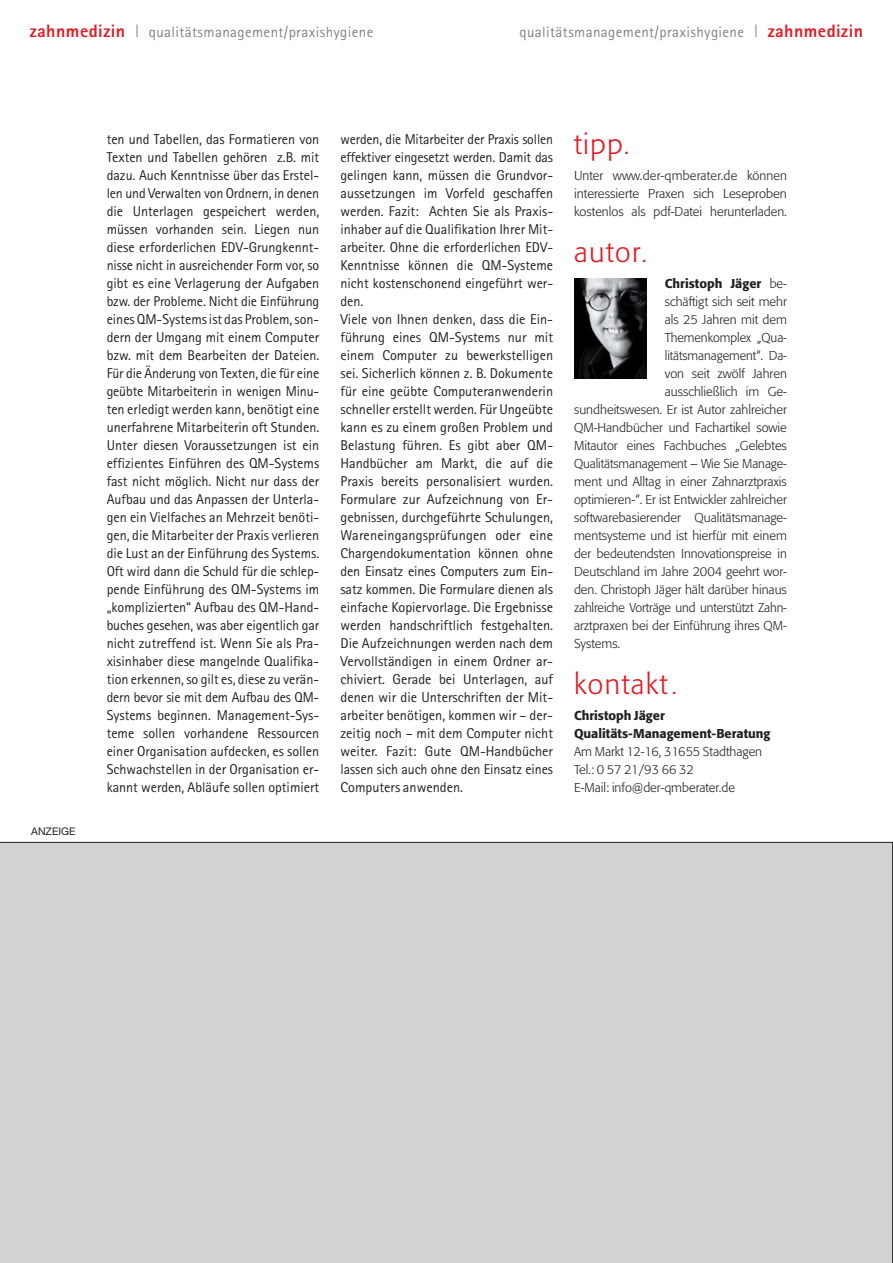
<style>
.page{position:relative;width:893px;height:1263px;background:#fff}
.page>*{position:absolute;margin:0;border:0;box-sizing:border-box;transform-origin:0 0}
.t1{font:300 28.5px "Formata";letter-spacing:.05em;color:#e31b22}
.t2{font:800 18px "Rotis Sans Serif";letter-spacing:.025em;color:#e31b22}
.t3{font:15px "Rotis Sans Serif";letter-spacing:.025em;color:#808284}
.t4{font:14.25px/18px "Rotis Sans Serif";color:#231f20;text-align:justify}
.t5{font:300 12.75px/18px "Formata";color:#231f20;text-align:justify}
.t6{font:500 12.75px/18px "Formata";color:#231f20}
.t7{font:10.5px "Helvetica Neue";color:#231f20}
.s1{font-size:24px}
.s2{font-weight:300}
</style>
<div class="page">
<svg style="left:756px;top:24px;width:1px;height:13px"></svg>
<svg style="left:137px;top:24px;width:1px;height:13px"></svg>
<img style="left:574px;top:278px;width:73px;height:100px">
<div style="left:0;top:842px;width:893px;height:421px;background:#d1d2d4"></div>
<p class="t2" style="left:30px;top:25px;width:97px">zahnmedizin</p>
<p class="t3" style="left:149px;top:27px;width:226px">qualitätsmanagement/praxishygiene</p>
<p class="t3" style="left:519px;top:27px;width:226px">qualitätsmanagement/praxishygiene</p>
<p class="t2" style="left:768px;top:25px;width:97px">zahnmedizin</p>
<p class="t7" style="left:31px;top:828px;width:46px">ANZEIGE</p>
<p class="t4" style="left:107px;top:132px;width:214px">ten und Tabellen, das Formatieren von Texten und Tabellen gehören z.B. mit dazu. Auch Kenntnisse über das Erstel&shy;len und Verwalten von Ordnern, in denen die Unterlagen gespeichert werden, müssen vorhanden sein. Liegen nun diese erforderlichen EDV-Grungkennt&shy;nisse nicht in ausreichender Form vor, so gibt es eine Verlagerung der Aufgaben bzw. der Probleme. Nicht die Einführung eines QM-Systems ist das Problem, son&shy;dern der Umgang mit einem Computer bzw. mit dem Bearbeiten der Dateien.<br>Für die Änderung von Texten, die für eine geübte Mitarbeiterin in wenigen Minu&shy;ten erledigt werden kann, benötigt eine unerfahrene Mitarbeiterin oft Stunden.<br>Unter diesen Voraussetzungen ist ein effizientes Einführen des QM-Systems fast nicht möglich. Nicht nur dass der Aufbau und das Anpassen der Unterla&shy;gen ein Vielfaches an Mehrzeit benöti&shy;gen, die Mitarbeiter der Praxis verlieren die Lust an der Einführung des Systems.<br>Oft wird dann die Schuld für die schlep&shy;pende Einführung des QM-Systems im „komplizierten“ Aufbau des QM-Hand&shy;buches gesehen, was aber eigentlich gar nicht zutreffend ist. Wenn Sie als Pra&shy;xisinhaber diese mangelnde Qualifika&shy;tion erkennen, so gilt es, diese zu verän&shy;dern bevor sie mit dem Aufbau des QM-Systems beginnen. Management-Sys&shy;teme sollen vorhandene Ressourcen einer Organisation aufdecken, es sollen Schwachstellen in der Organisation er&shy;kannt werden, Abläufe sollen optimiert</p>
<p class="t4" style="left:340px;top:132px;width:214px;text-align:left">werden, die Mitarbeiter der Praxis sollen effektiver eingesetzt werden. Damit das gelingen kann, müssen die Grundvor&shy;aussetzungen im Vorfeld geschaffen werden. Fazit: Achten Sie als Praxis&shy;inhaber auf die Qualifikation Ihrer Mit&shy;arbeiter. Ohne die erforderlichen EDV-Kenntnisse können die QM-Systeme nicht kostenschonend eingeführt wer&shy;den.<br>Viele von Ihnen denken, dass die Ein&shy;führung eines QM-Systems nur mit einem Computer zu bewerkstelligen sei. Sicherlich können z. B. Dokumente für eine geübte Computeranwenderin schneller erstellt werden. Für Ungeübte kann es zu einem großen Problem und Belastung führen. Es gibt aber QM-Handbücher am Markt, die auf die Praxis bereits personalisiert wurden.<br>Formulare zur Aufzeichnung von Er&shy;gebnissen, durchgeführte Schulungen, Wareneingangsprüfungen oder eine Chargendokumentation können ohne den Einsatz eines Computers zum Ein&shy;satz kommen. Die Formulare dienen als einfache Kopiervorlage. Die Ergebnisse werden handschriftlich festgehalten.<br>Die Aufzeichnungen werden nach dem Vervollständigen in einem Ordner ar&shy;chiviert. Gerade bei Unterlagen, auf denen wir die Unterschriften der Mit&shy;arbeiter benötigen, kommen wir – der&shy;zeitig noch – mit dem Computer nicht weiter. Fazit: Gute QM-Handbücher lassen sich auch ohne den Einsatz eines Computers anwenden.</p>
<h1 class="t1" style="left:574px;top:132px;width:57px">tipp<span class="s1">.</span></h1>
<p class="t5" style="left:574px;top:167px;width:214px">Unter www.der-qmberater.de können interessierte Praxen sich Leseproben kostenlos als pdf-Datei herunterladen.</p>
<h1 class="t1" style="left:574px;top:240px;width:74px">autor<span class="s1">.</span></h1>
<p class="t6" style="left:665px;top:276px;width:124px">Christoph Jäger <span class="s2">be-</span></p>
<p class="t5" style="left:665px;top:293px;width:124px">schäftigt sich seit mehr</p>
<p class="t5" style="left:665px;top:311px;width:124px">als 25 Jahren mit dem</p>
<p class="t5" style="left:665px;top:329px;width:124px">Themenkomplex „Qua-</p>
<p class="t5" style="left:665px;top:347px;width:124px">litätsmanagement“. Da-</p>
<p class="t5" style="left:665px;top:365px;width:124px">von seit zwölf Jahren</p>
<p class="t5" style="left:665px;top:383px;width:124px">ausschließlich im Ge-</p>
<p class="t5" style="left:574px;top:401px;width:214px">sundheitswesen. Er ist Autor zahlreicher</p>
<p class="t5" style="left:574px;top:419px;width:214px">QM-Handbücher und Fachartikel sowie</p>
<p class="t5" style="left:574px;top:437px;width:214px">Mitautor eines Fachbuches „Gelebtes</p>
<p class="t5" style="left:574px;top:455px;width:214px">Qualitätsmanagement – Wie Sie Manage-</p>
<p class="t5" style="left:574px;top:473px;width:214px">ment und Alltag in einer Zahnarztpraxis</p>
<p class="t5" style="left:574px;top:491px;width:214px">optimieren-“. Er ist Entwickler zahlreicher</p>
<p class="t5" style="left:574px;top:509px;width:214px">softwarebasierender Qualitätsmanage-</p>
<p class="t5" style="left:574px;top:527px;width:214px">mentsysteme und ist hierfür mit einem</p>
<p class="t5" style="left:574px;top:545px;width:214px">der bedeutendsten Innovationspreise in</p>
<p class="t5" style="left:574px;top:563px;width:214px">Deutschland im Jahre 2004 geehrt wor-</p>
<p class="t5" style="left:574px;top:581px;width:214px">den. Christoph Jäger hält darüber hinaus</p>
<p class="t5" style="left:574px;top:599px;width:214px">zahlreiche Vorträge und unterstützt Zahn-</p>
<p class="t5" style="left:574px;top:617px;width:214px">arztpraxen bei der Einführung ihres QM-</p>
<p class="t5" style="left:574px;top:635px;width:48px">Systems.</p>
<h1 class="t1" style="left:574px;top:672px;width:104px">kontakt <span class="s1">.</span></h1>
<p class="t6" style="left:574px;top:708px;width:198px">Christoph Jäger<br>Qualitäts-Management-Beratung</p>
<p class="t5" style="left:574px;top:743px;width:190px;text-align:left">Am Markt 12-16, 31655 Stadthagen<br>Tel.: 0 57 21/93 66 32<br>E-Mail: info@der-qmberater.de</p>
</div>
